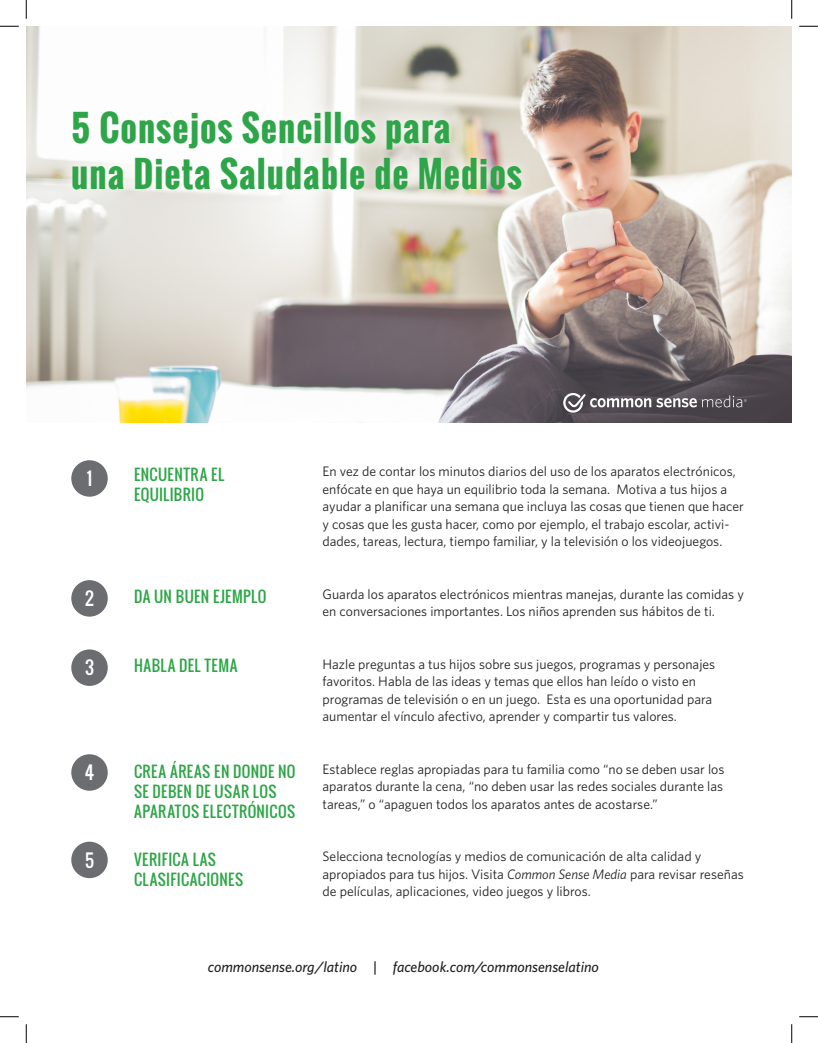
<style>
.page{position:relative;width:818px;height:1043px;background:#fff}
.page>*{position:absolute;margin:0;border:0;box-sizing:border-box;transform-origin:0 0}
.t1{font:700 35px/46.2px "Oswald";letter-spacing:.03em;color:#2ea548}
.t2{font:17.5px "Oswald";color:#fff}
.t3{font:15px/20px "Oswald";letter-spacing:.03em;color:#2ea548}
.t4{font:italic 500 15px "Whitney";color:#231f20}
.t5{font:13.75px/17.5px "Whitney";color:#231f20}
.s1{font-style:italic}
</style>
<div class="page">
<img style="left:26px;top:26px;width:765px;height:396px">
<div style="left:71px;top:460px;width:37px;height:36px;background:#6c6d70;border-radius:50%"></div>
<div style="left:71px;top:580px;width:37px;height:36px;background:#6c6d70;border-radius:50%"></div>
<div style="left:71px;top:649px;width:37px;height:37px;background:#6c6d70;border-radius:50%"></div>
<div style="left:71px;top:754px;width:37px;height:36px;background:#6c6d70;border-radius:50%"></div>
<div style="left:71px;top:841px;width:37px;height:37px;background:#6c6d70;border-radius:50%"></div>
<svg style="left:60px;top:99px;width:473px;height:103px;fill:#f8f7f6"></svg>
<svg style="left:563px;top:393px;width:133px;height:19px;background:#7a757a"></svg>
<svg style="left:702px;top:395px;width:44px;height:12px"></svg>
<svg style="left:0;top:25px;width:19px;height:2px"></svg>
<svg style="left:799px;top:25px;width:19px;height:2px"></svg>
<svg style="left:0;top:1016px;width:19px;height:1px"></svg>
<svg style="left:799px;top:1016px;width:19px;height:1px"></svg>
<svg style="left:25px;top:0;width:2px;height:19px"></svg>
<svg style="left:25px;top:1024px;width:2px;height:18px"></svg>
<svg style="left:791px;top:0;width:1px;height:19px"></svg>
<svg style="left:791px;top:1024px;width:1px;height:18px"></svg>
<p class="t1" style="left:71px;top:105px;width:452px">5 Consejos Sencillos para<br>una Dieta Saludable de Medios</p>
<p class="t2" style="left:87px;top:465px;width:7px">1</p>
<p class="t3" style="left:134px;top:464px;width:91px">ENCUENTRA EL<br>EQUILIBRIO</p>
<p class="t5" style="left:322px;top:462px;width:423px">En vez de contar los minutos diarios del uso de los aparatos electrónicos, enfócate en que haya un equilibrio toda la semana. Motiva a tus hijos a ayudar a planificar una semana que incluya las cosas que tienen que hacer y cosas que les gusta hacer, como por ejemplo, el trabajo escolar, activi&shy;dades, tareas, lectura, tiempo familiar, y la televisión o los videojuegos.</p>
<p class="t2" style="left:85px;top:585px;width:10px">2</p>
<p class="t3" style="left:134px;top:586px;width:134px">DA UN BUEN EJEMPLO</p>
<p class="t5" style="left:322px;top:585px;width:423px">Guarda los aparatos electrónicos mientras manejas, durante las comidas y en conversaciones importantes. Los niños aprenden sus hábitos de ti.</p>
<p class="t2" style="left:85px;top:654px;width:10px">3</p>
<p class="t3" style="left:134px;top:656px;width:105px">HABLA DEL TEMA</p>
<p class="t5" style="left:322px;top:655px;width:394px">Hazle preguntas a tus hijos sobre sus juegos, programas y personajes favoritos. Habla de las ideas y temas que ellos han leído o visto en programas de televisión o en un juego. Esta es una oportunidad para aumentar el vínculo afectivo, aprender y compartir tus valores.</p>
<p class="t2" style="left:85px;top:759px;width:11px">4</p>
<p class="t2" style="left:85px;top:846px;width:10px">5</p>
<p class="t3" style="left:134px;top:762px;width:163px">CREA ÁREAS EN DONDE NO<br>SE DEBEN DE USAR LOS<br>APARATOS ELECTRÓNICOS</p>
<p class="t3" style="left:134px;top:849px;width:110px">VERIFICA LAS<br>CLASIFICACIONES</p>
<p class="t5" style="left:322px;top:760px;width:403px;text-align:justify">Establece reglas apropiadas para tu familia como “no se deben usar los aparatos durante la cena, “no deben usar las redes sociales durante las tareas,” o “apaguen todos los aparatos antes de acostarse.”</p>
<p class="t5" style="left:322px;top:847px;width:422px">Selecciona tecnologías y medios de comunicación de alta calidad y apropiados para tus hijos. Visita <span class="s1">Common Sense Media</span> para revisar reseñas de películas, aplicaciones, video juegos y libros.</p>
<p class="t4" style="left:208px;top:957px;width:392px">commonsense.org/latino | facebook.com/commonsenselatino</p>
</div>
